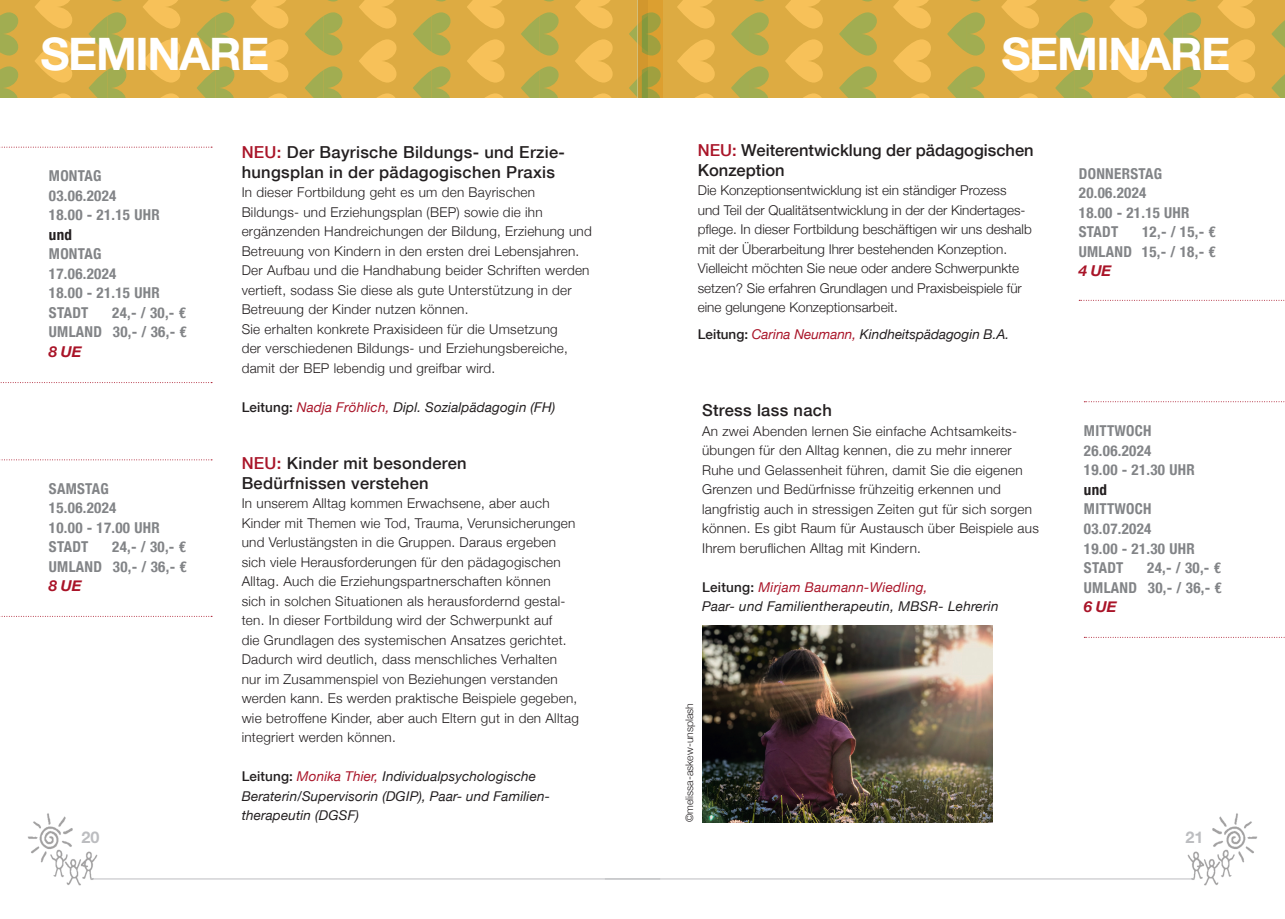
<style>
.page{position:relative;width:1285px;height:919px;background:#fff}
.page>*{position:absolute;margin:0;border:0;box-sizing:border-box;transform-origin:0 0}
.t1{font:700 45px "Helvetica Neue LT Std";letter-spacing:-.03em;color:#fff}
.t2{font:500 16.5px/19.5px "Helvetica Neue";letter-spacing:.02em;color:#231f20}
.t3{font:500 16.5px/19.5px "Helvetica Neue";color:#231f20}
.t4{font:500 16.5px "Helvetica Neue";color:#a91428}
.t5{font:700 16.2px "Helvetica Neue LT Std";color:#bcbdc0}
.t6{font:700 condensed 15px/19.5px "Helvetica Neue";letter-spacing:.02em;color:#828487}
.t7{font:italic 700 15px "Helvetica Neue";letter-spacing:-.02em;color:#a91428}
.t8{font:700 condensed 15px "Helvetica Neue";color:#231f20}
.t9{font:300 13.5px/19.5px "Helvetica Neue";letter-spacing:.02em;color:#231f20}
.t10{font:300 13.5px/19.5px "Helvetica Neue";color:#231f20}
.t11{font:italic 13.5px/19.5px "Helvetica Neue";letter-spacing:.01em;color:#231f20}
.t12{font:300 10.5px "Helvetica Neue";color:#231f20}
.s1{color:#a91428}
.s2{font-weight:500;font-style:normal}
</style>
<div class="page">
<svg style="left:0;top:0;width:637px;height:98px;background:#d7af48"></svg>
<svg style="left:628px;top:66px;width:10px;height:31px"></svg>
<svg style="left:628px;top:12px;width:10px;height:44px"></svg>
<svg style="left:638px;top:0;width:646px;height:98px;background:#d7ae47"></svg>
<img style="left:28px;top:813px;width:73px;height:73px">
<hr style="left:92px;top:878px;width:568px;height:1px;background:#bcbdc0">
<svg style="left:0;top:147px;width:212px;height:1px"></svg>
<svg style="left:0;top:459px;width:212px;height:1px"></svg>
<svg style="left:0;top:616px;width:212px;height:1px"></svg>
<svg style="left:0;top:382px;width:212px;height:1px"></svg>
<img style="left:1183px;top:813px;width:73px;height:73px">
<hr style="left:604px;top:878px;width:588px;height:1px;background:#bcbdc0">
<svg style="left:1084px;top:401px;width:201px;height:1px"></svg>
<svg style="left:1084px;top:637px;width:201px;height:1px"></svg>
<img style="left:702px;top:625px;width:290px;height:197px">
<svg style="left:1078px;top:300px;width:207px;height:1px"></svg>
<h1 class="t1" style="left:40px;top:27px;width:230px">SEMINARE</h1>
<h1 class="t1" style="left:1001px;top:27px;width:230px">SEMINARE</h1>
<p class="t6" style="left:49px;top:166px;width:112px">MONTAG<br>03.06.2024<br>18.00 - 21.15 UHR</p>
<p class="t8" style="left:49px;top:225px;width:25px">UND</p>
<p class="t6" style="left:49px;top:244px;width:112px">MONTAG<br>17.06.2024<br>18.00 - 21.15 UHR<br>STADT</p>
<p class="t6" style="left:49px;top:302px;width:139px;text-align:right">24,- / 30,- €<br>UMLAND 30,- / 36,- €</p>
<p class="t7" style="left:49px;top:342px;width:34px">8 UE</p>
<p class="t6" style="left:49px;top:478px;width:112px">SAMSTAG<br>15.06.2024<br>10.00 - 17.00 UHR<br>STADT</p>
<p class="t6" style="left:49px;top:537px;width:139px;text-align:right">24,- / 30,- €<br>UMLAND 30,- / 36,- €</p>
<p class="t7" style="left:49px;top:576px;width:34px">8 UE</p>
<p class="t5" style="left:81px;top:827px;width:20px">20</p>
<p class="t2" style="left:242px;top:142px;width:325px;text-indent:35px"><span class="s1">:</span> Der Bayrische Bildungs- und Erzie&shy;hungsplan in der pädagogischen Praxis</p>
<p class="t9" style="left:242px;top:182px;width:351px">In dieser Fortbildung geht es um den Bayrischen Bildungs- und Erziehungsplan (BEP) sowie die ihn ergänzenden Handreichungen der Bildung, Erziehung und Betreuung von Kindern in den ersten drei Lebensjahren.<br>Der Aufbau und die Handhabung beider Schriften werden vertieft, sodass Sie diese als gute Unterstützung in der Betreuung der Kinder nutzen können.<br>Sie erhalten konkrete Praxisideen für die Umsetzung<br>der verschiedenen Bildungs- und Erziehungsbereiche, damit der BEP lebendig und greifbar wird.</p>
<p class="t11" style="left:242px;top:397px;width:315px"><span class="s2">Leitung:</span> <span class="s1">Nadja Fröhlich,</span> Dipl. Sozialpädagogin (FH)</p>
<p class="t4" style="left:242px;top:142px;width:12px">NEU</p>
<p class="t2" style="left:242px;top:453px;width:226px;text-indent:35px"><span class="s1">:</span> Kinder mit besonderen<br>Bedürfnissen verstehen</p>
<p class="t9" style="left:242px;top:493px;width:338px">In unserem Alltag kommen Erwachsene, aber auch Kinder mit Themen wie Tod, Trauma, Verunsicherungen und Verlustängsten in die Gruppen. Daraus ergeben sich viele Herausforderungen für den pädagogischen Alltag. Auch die Erziehungspartnerschaften können<br>sich in solchen Situationen als herausfordernd gestal&shy;ten. In dieser Fortbildung wird der Schwerpunkt auf<br>die Grundlagen des systemischen Ansatzes gerichtet.<br>Dadurch wird deutlich, dass menschliches Verhalten nur im Zusammenspiel von Beziehungen verstanden werden kann. Es werden praktische Beispiele gegeben, wie betroffene Kinder, aber auch Eltern gut in den Alltag integriert werden können.</p>
<p class="t11" style="left:242px;top:766px;width:310px"><span class="s2">Leitung:</span> <span class="s1">Monika Thier,</span> Individualpsychologische<br>Beraterin/Supervisorin (DGIP), Paar- und Familien&shy;therapeutin (DGSF)</p>
<p class="t4" style="left:242px;top:453px;width:12px">NEU</p>
<p class="t3" style="left:697px;top:140px;width:337px;text-indent:34px"><span class="s1">:</span> Weiterentwicklung der pädagogischen<br>Konzeption</p>
<p class="t10" style="left:697px;top:180px;width:335px">Die Konzeptionsentwicklung ist ein ständiger Prozess und Teil der Qualitätsentwicklung in der der Kindertages&shy;pflege. In dieser Fortbildung beschäftigen wir uns deshalb mit der Überarbeitung Ihrer bestehenden Konzeption.<br>Vielleicht möchten Sie neue oder andere Schwerpunkte setzen? Sie erfahren Grundlagen und Praxisbeispiele für eine gelungene Konzeptionsarbeit.</p>
<p class="t11" style="left:697px;top:324px;width:313px"><span class="s2">Leitung:</span> <span class="s1">Carina Neumann,</span> Kindheitspädagogin B.A.</p>
<p class="t4" style="left:697px;top:140px;width:12px">NEU</p>
<p class="t2" style="left:702px;top:400px;width:131px">Stress lass nach</p>
<p class="t9" style="left:702px;top:421px;width:338px">An zwei Abenden lernen Sie einfache Achtsamkeits&shy;übungen für den Alltag kennen, die zu mehr innerer Ruhe und Gelassenheit führen, damit Sie die eigenen Grenzen und Bedürfnisse frühzeitig erkennen und langfristig auch in stressigen Zeiten gut für sich sorgen können. Es gibt Raum für Austausch über Beispiele aus Ihrem beruflichen Alltag mit Kindern.</p>
<p class="t11" style="left:702px;top:577px;width:298px"><span class="s2">Leitung:</span> <span class="s1">Mirjam Baumann-Wiedling,<br></span>Paar- und Familientherapeutin, MBSR- Lehrerin</p>
<p class="t12" style="left:682px;top:822px;width:121px;rotate:-90deg">©melissa-askew-unsplash</p>
<p class="t6" style="left:1078px;top:163px;width:112px">DONNERSTAG<br>20.06.2024<br>18.00 - 21.15 UHR<br>STADT</p>
<p class="t6" style="left:1078px;top:222px;width:138px;text-align:right">12,- / 15,- €<br>UMLAND 15,- / 18,- €</p>
<p class="t7" style="left:1078px;top:261px;width:34px">4 UE</p>
<p class="t6" style="left:1083px;top:421px;width:112px">MITTWOCH<br>26.06.2024<br>19.00 - 21.30 UHR</p>
<p class="t8" style="left:1083px;top:480px;width:25px">UND</p>
<p class="t6" style="left:1083px;top:499px;width:112px">MITTWOCH<br>03.07.2024<br>19.00 - 21.30 UHR<br>STADT</p>
<p class="t6" style="left:1083px;top:557px;width:139px;text-align:right">24,- / 30,- €<br>UMLAND 30,- / 36,- €</p>
<p class="t7" style="left:1083px;top:597px;width:34px">6 UE</p>
<p class="t5" style="left:1185px;top:827px;width:20px">21</p>
</div>
